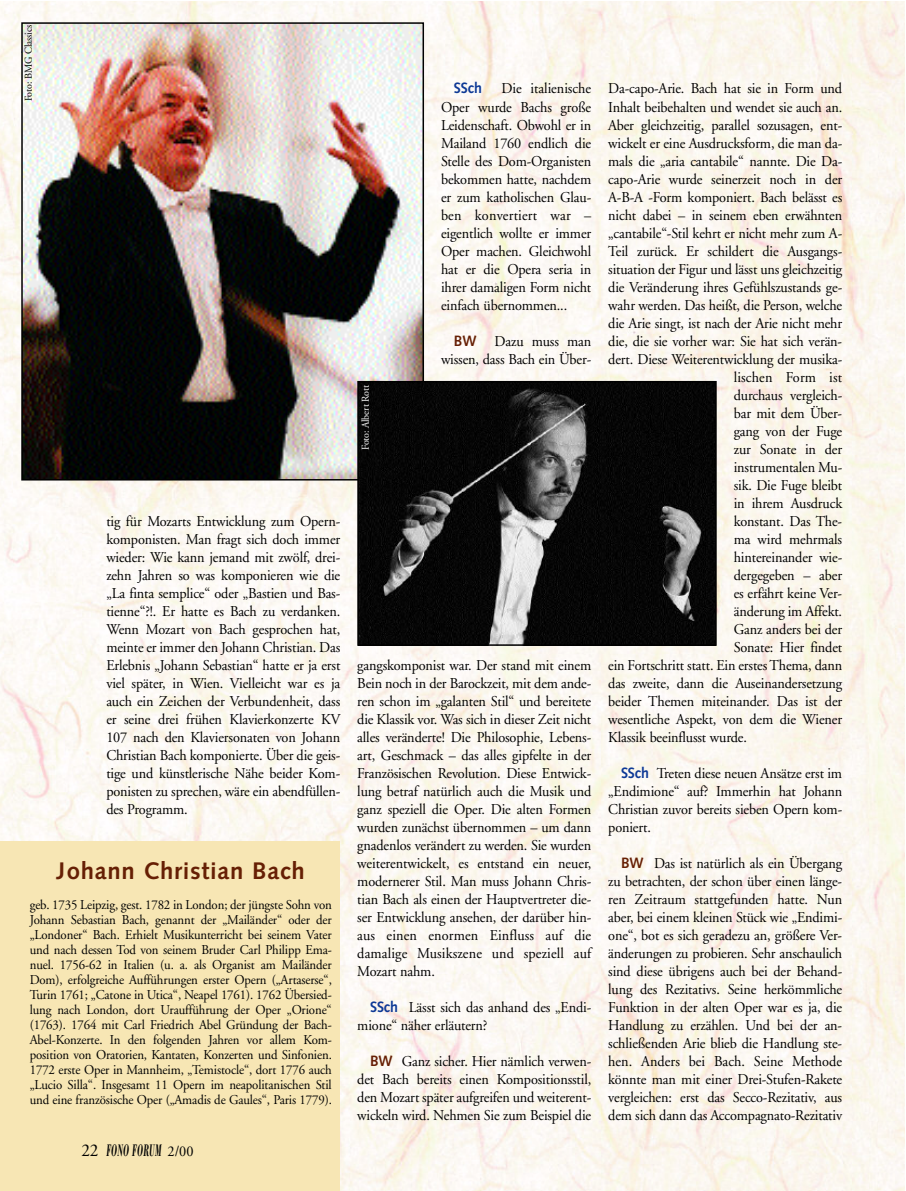
<style>
.page{position:relative;width:906px;height:1191px;background:#fff}
.page>*{position:absolute;margin:0;border:0;box-sizing:border-box;transform-origin:0 0}
.t1{font:700 24px "Syntax";letter-spacing:.03em;color:#661f04}
.t2{font:italic 700 17.25px "Bodoni";letter-spacing:.025em;color:#000;scale:.45 1}
.t3{font:15px/18px "Adobe Garamond";letter-spacing:-.01em;color:#000;text-align:justify;scale:.95 1}
.t4{font:15px "Adobe Garamond";letter-spacing:.01em;color:#000;scale:.95 1}
.t5{font:700 15px "Syntax";color:#0d3996;scale:.95 1}
.t6{font:13.5px/15px "Adobe Garamond";letter-spacing:-.01em;color:#000;text-align:justify;scale:.95 1}
.t7{font:10.5px "Adobe Garamond";letter-spacing:-.01em;color:#000;scale:.95 1}
.t8{font:10.5px "Adobe Garamond";letter-spacing:-.01em;color:#fff;scale:.95 1}
.s1{font-family:"Adobe Garamond";font-weight:400;font-style:normal;font-size:18px}
.s2{font-family:"Adobe Garamond";font-weight:400;font-style:normal;font-size:15px}
.s3{font-family:"Syntax";font-weight:700;color:#661f04}
.s4{font-family:"Syntax";font-weight:700;color:#0d3996}
</style>
<div class="page">
<img style="left:0;top:1px;width:904px;height:1190px">
<div style="left:0;top:841px;width:340px;height:350px;background:#f7e6b4"></div>
<img style="left:24px;top:25px;width:397px;height:452px">
<div style="left:21px;top:22px;width:403px;height:458px;border:2px solid #000"></div>
<img style="left:360px;top:384px;width:353px;height:259px">
<div style="left:357px;top:381px;width:359px;height:265px;border:2px solid #000"></div>
<p class="t7" style="left:24px;top:101px;width:82px;rotate:-90deg">Foto: BMG Classics</p>
<p class="t3" style="left:106px;top:513px;width:248px">tig für Mozarts Entwicklung zum Opern&shy;komponisten. Man fragt sich doch immer wieder: Wie kann jemand mit zwölf, drei&shy;zehn Jahren so was komponieren wie die „La finta semplice“ oder „Bastien und Bas&shy;tienne“?!. Er hatte es Bach zu verdanken.<br>Wenn Mozart von Bach gesprochen hat, meinte er immer den Johann Christian. Das Erlebnis „Johann Sebastian“ hatte er ja erst viel später, in Wien. Vielleicht war es ja auch ein Zeichen der Verbundenheit, dass er seine drei frühen Klavierkonzerte KV 107 nach den Klaviersonaten von Johann Christian Bach komponierte. Über die geis&shy;tige und künstlerische Nähe beider Kom&shy;ponisten zu sprechen, wäre ein abendfüllen&shy;des Programm.</p>
<h1 class="t1" style="left:57px;top:861px;width:250px">Johann Christian Bach</h1>
<p class="t6" style="left:30px;top:898px;width:319px">geb. 1735 Leipzig, gest. 1782 in London; der jüngste Sohn von Johann Sebastian Bach, genannt der „Mailänder“ oder der „Londoner“ Bach. Erhielt Musikunterricht bei seinem Vater und nach dessen Tod von seinem Bruder Carl Philipp Ema&shy;nuel. 1756-62 in Italien (u. a. als Organist am Mailänder Dom), erfolgreiche Aufführungen erster Opern („Artaserse“, Turin 1761; „Catone in Utica“, Neapel 1761). 1762 Übersied&shy;lung nach London, dort Uraufführung der Oper „Orione“ (1763). 1764 mit Carl Friedrich Abel Gründung der Bach-Abel-Konzerte. In den folgenden Jahren vor allem Kom&shy;position von Oratorien, Kantaten, Konzerten und Sinfonien.<br>1772 erste Oper in Mannheim, „Temistocle“, dort 1776 auch „Lucio Silla“. Insgesamt 11 Opern im neapolitanischen Stil und eine französische Oper („Amadis de Gaules“, Paris 1779).</p>
<p class="t2" style="left:81px;top:1139px;width:251px"><span class="s1">22</span> FONO FORUM <span class="s2">2/00</span></p>
<p class="t8" style="left:361px;top:450px;width:70px;rotate:-90deg">Foto: Albert Rott</p>
<p class="t5" style="left:454px;top:82px;width:31px">SSch</p>
<p class="t3" style="left:441px;top:81px;width:160px;text-indent:61px">Die italienische Oper wurde Bachs große Leidenschaft. Obwohl er in Mailand 1760 endlich die Stelle des Dom-Organisten bekommen hatte, nachdem er zum katholischen Glau&shy;ben konvertiert war – eigentlich wollte er immer Oper machen. Gleichwohl hat er die Opera seria in ihrer damaligen Form nicht einfach übernommen...</p>
<p class="t3" style="left:441px;top:333px;width:160px;text-align:right"><span class="s3">BW</span> Dazu muss man wissen, dass Bach ein Über-</p>
<p class="t3" style="left:357px;top:657px;width:248px">gangskomponist war. Der stand mit einem Bein noch in der Barockzeit, mit dem ande&shy;ren schon im „galanten Stil“ und bereitete die Klassik vor. Was sich in dieser Zeit nicht alles veränderte! Die Philosophie, Lebens&shy;art, Geschmack – das alles gipfelte in der Französischen Revolution. Diese Entwick&shy;lung betraf natürlich auch die Musik und ganz speziell die Oper. Die alten Formen wurden zunächst übernommen – um dann gnadenlos verändert zu werden. Sie wurden weiterentwickelt, es entstand ein neuer, modernerer Stil. Man muss Johann Chris&shy;tian Bach als einen der Hauptvertreter die&shy;ser Entwicklung ansehen, der darüber hin&shy;aus einen enormen Einfluss auf die damalige Musikszene und speziell auf Mozart nahm.</p>
<p class="t3" style="left:357px;top:999px;width:248px;text-indent:13px"><span class="s4">SSch</span> Lässt sich das anhand des „Endi&shy;mione“ näher erläutern?</p>
<p class="t3" style="left:357px;top:1053px;width:248px;text-indent:13px"><span class="s3">BW</span> Ganz sicher. Hier nämlich verwen&shy;det Bach bereits einen Kompositionsstil, den Mozart später aufgreifen und weiterent&shy;wickeln wird. Nehmen Sie zum Beispiel die</p>
<p class="t3" style="left:608px;top:81px;width:248px">Da-capo-Arie. Bach hat sie in Form und</p>
<p class="t3" style="left:608px;top:99px;width:248px">Inhalt beibehalten und wendet sie auch an.</p>
<p class="t3" style="left:608px;top:117px;width:248px">Aber gleichzeitig, parallel sozusagen, ent-</p>
<p class="t3" style="left:608px;top:135px;width:248px">wickelt er eine Ausdrucksform, die man da-</p>
<p class="t3" style="left:608px;top:153px;width:248px">mals die „aria cantabile“ nannte. Die Da-</p>
<p class="t3" style="left:608px;top:171px;width:248px">capo-Arie wurde seinerzeit noch in der</p>
<p class="t3" style="left:608px;top:189px;width:248px">A-B-A -Form komponiert. Bach belässt es</p>
<p class="t3" style="left:608px;top:207px;width:248px">nicht dabei – in seinem eben erwähnten</p>
<p class="t3" style="left:608px;top:225px;width:248px">„cantabile“-Stil kehrt er nicht mehr zum A-</p>
<p class="t3" style="left:608px;top:243px;width:248px">Teil zurück. Er schildert die Ausgangs-</p>
<p class="t3" style="left:608px;top:261px;width:248px">situation der Figur und lässt uns gleichzeitig</p>
<p class="t3" style="left:608px;top:279px;width:248px">die Veränderung ihres Gefühlszustands ge-</p>
<p class="t3" style="left:608px;top:297px;width:248px">wahr werden. Das heißt, die Person, welche</p>
<p class="t3" style="left:608px;top:315px;width:248px">die Arie singt, ist nach der Arie nicht mehr</p>
<p class="t3" style="left:608px;top:333px;width:248px">die, die sie vorher war: Sie hat sich verän-</p>
<p class="t3" style="left:608px;top:351px;width:248px">dert. Diese Weiterentwicklung der musika-</p>
<p class="t4" style="left:733px;top:371px;width:116px">lischen Form ist</p>
<p class="t3" style="left:733px;top:387px;width:116px">durchaus vergleich-</p>
<p class="t3" style="left:733px;top:405px;width:116px">bar mit dem Über-</p>
<p class="t3" style="left:733px;top:423px;width:116px">gang von der Fuge</p>
<p class="t3" style="left:733px;top:441px;width:116px">zur Sonate in der</p>
<p class="t3" style="left:733px;top:459px;width:116px">instrumentalen Mu-</p>
<p class="t3" style="left:733px;top:477px;width:116px">sik. Die Fuge bleibt</p>
<p class="t3" style="left:733px;top:495px;width:116px">in ihrem Ausdruck</p>
<p class="t3" style="left:733px;top:513px;width:116px">konstant. Das The-</p>
<p class="t3" style="left:733px;top:531px;width:116px">ma wird mehrmals</p>
<p class="t3" style="left:733px;top:549px;width:116px">hintereinander wie-</p>
<p class="t3" style="left:733px;top:567px;width:116px">dergegeben – aber</p>
<p class="t3" style="left:733px;top:585px;width:116px">es erfährt keine Ver-</p>
<p class="t3" style="left:733px;top:603px;width:116px">änderung im Affekt.</p>
<p class="t3" style="left:733px;top:621px;width:116px">Ganz anders bei der</p>
<p class="t3" style="left:733px;top:639px;width:116px">Sonate: Hier findet</p>
<p class="t3" style="left:608px;top:657px;width:248px">ein Fortschritt statt. Ein erstes Thema, dann</p>
<p class="t3" style="left:608px;top:675px;width:248px">das zweite, dann die Auseinandersetzung</p>
<p class="t3" style="left:608px;top:693px;width:248px">beider Themen miteinander. Das ist der</p>
<p class="t3" style="left:608px;top:711px;width:248px">wesentliche Aspekt, von dem die Wiener</p>
<p class="t3" style="left:608px;top:729px;width:147px">Klassik beeinflusst wurde.</p>
<p class="t3" style="left:608px;top:765px;width:248px;text-indent:13px"><span class="s4">SSch</span> Treten diese neuen Ansätze erst im „Endimione“ auf? Immerhin hat Johann Christian zuvor bereits sieben Opern kom&shy;poniert.</p>
<p class="t3" style="left:608px;top:855px;width:248px;text-indent:13px"><span class="s3">BW</span> Das ist natürlich als ein Übergang zu betrachten, der schon über einen länge&shy;ren Zeitraum stattgefunden hatte. Nun aber, bei einem kleinen Stück wie „Endimi&shy;one“, bot es sich geradezu an, größere Ver&shy;änderungen zu probieren. Sehr anschaulich sind diese übrigens auch bei der Behand&shy;lung des Rezitativs. Seine herkömmliche Funktion in der alten Oper war es ja, die Handlung zu erzählen. Und bei der an&shy;schließenden Arie blieb die Handlung ste&shy;hen. Anders bei Bach. Seine Methode könnte man mit einer Drei-Stufen-Rakete vergleichen: erst das Secco-Rezitativ, aus dem sich dann das Accompagnato-Rezitativ</p>
</div>
